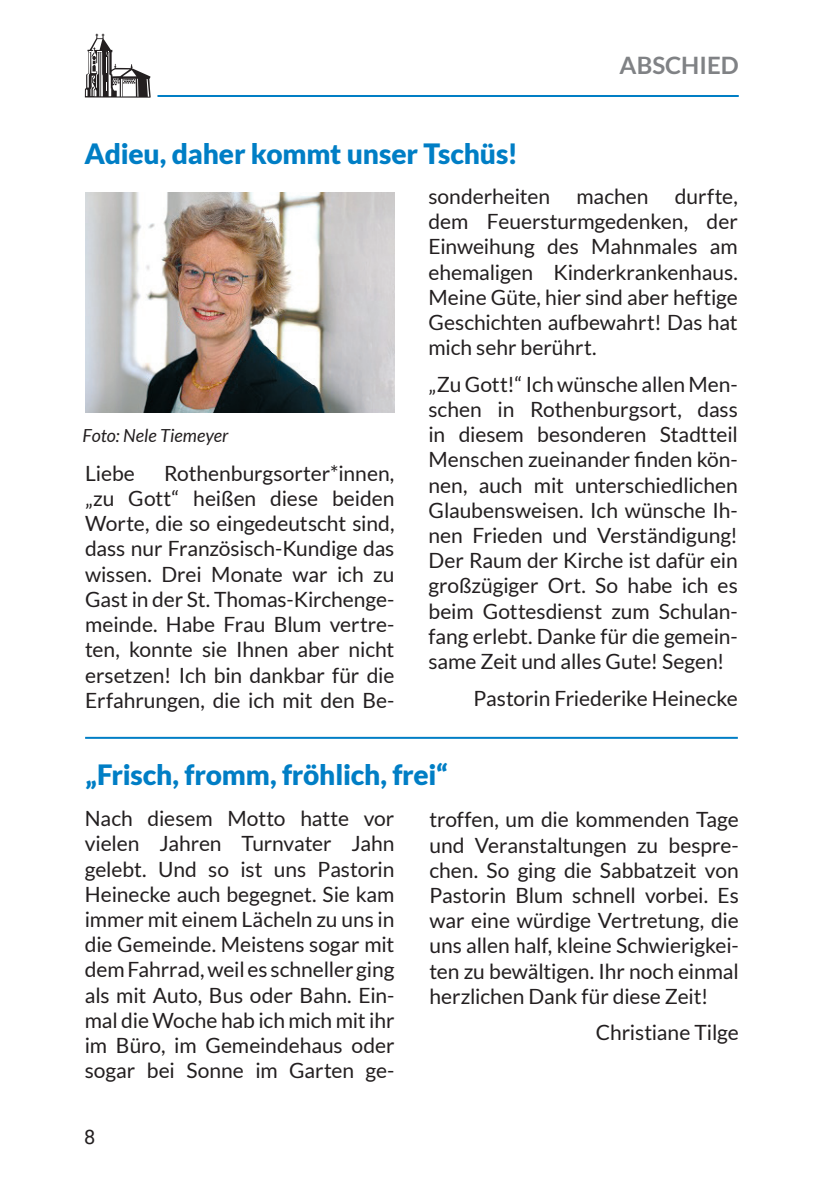
<style>
.page{position:relative;width:840px;height:1191px;background:#fff}
.page>*{position:absolute;margin:0;border:0;box-sizing:border-box;transform-origin:0 0}
.t1{font:900 28px "Lato";letter-spacing:-.01em;color:#007ec5}
.t2{font:700 24px "Lato";color:#808285}
.t3{font:21px/25.2px "Lato";letter-spacing:-.005em;color:#231f20;text-align:justify}
.t4{font:20px "Roboto";color:#231f20}
.t5{font:italic 18px "Lato";color:#231f20}
</style>
<div class="page">
<hr style="left:157px;top:95px;width:581px;height:2px;background:#007ec5">
<svg style="left:85px;top:34px;width:66px;height:64px"></svg>
<img style="left:85px;top:193px;width:309px;height:220px">
<hr style="left:85px;top:737px;width:652px;height:2px;background:#007ec5">
<h1 class="t1" style="left:84px;top:138px;width:435px">Adieu, daher kommt unser Tschüs!</h1>
<p class="t2" style="left:619px;top:52px;width:120px">ABSCHIED</p>
<p class="t5" style="left:83px;top:425px;width:147px">Foto: Nele Tiemeyer</p>
<p class="t3" style="left:85px;top:460px;width:311px;text-indent:79px">Rothenburgsorter*innen, „zu Gott“ heißen diese beiden Worte, die so eingedeutscht sind, dass nur Französisch-Kundige das wissen. Drei Monate war ich zu Gast in der St. Thomas-Kirchenge&shy;meinde. Habe Frau Blum vertre&shy;ten, konnte sie Ihnen aber nicht ersetzen! Ich bin dankbar für die Erfahrungen, die ich mit den Be-</p>
<p class="t3" style="left:85px;top:460px;width:51px">Liebe</p>
<p class="t3" style="left:428px;top:183px;width:311px;text-indent:246px">durfte, dem Feuersturmgedenken, der Einweihung des Mahnmales am ehemaligen Kinderkrankenhaus.<br>Meine Güte, hier sind aber heftige Geschichten aufbewahrt! Das hat mich sehr berührt.</p>
<p class="t3" style="left:428px;top:371px;width:311px">„Zu Gott!“ Ich wünsche allen Men&shy;schen in Rothenburgsort, dass in diesem besonderen Stadtteil Menschen zueinander finden kön&shy;nen, auch mit unterschiedlichen Glaubensweisen. Ich wünsche Ih&shy;nen Frieden und Verständigung!<br>Der Raum der Kirche ist dafür ein großzügiger Ort. So habe ich es beim Gottesdienst zum Schulan&shy;fang erlebt. Danke für die gemein&shy;same Zeit und alles Gute! Segen!</p>
<p class="t3" style="left:473px;top:685px;width:265px">Pastorin Friederike Heinecke</p>
<p class="t3" style="left:428px;top:183px;width:123px">sonderheiten</p>
<p class="t3" style="left:576px;top:183px;width:73px">machen</p>
<h1 class="t1" style="left:85px;top:758px;width:364px">„Frisch, fromm, fröhlich, frei“</h1>
<p class="t3" style="left:85px;top:806px;width:311px">Nach diesem Motto hatte vor vielen Jahren Turnvater Jahn gelebt. Und so ist uns Pastorin Heinecke auch begegnet. Sie kam immer mit einem Lächeln zu uns in die Gemeinde. Meistens sogar mit dem Fahrrad, weil es schneller ging als mit Auto, Bus oder Bahn. Ein&shy;mal die Woche hab ich mich mit ihr im Büro, im Gemeindehaus oder sogar bei Sonne im Garten ge-</p>
<p class="t3" style="left:429px;top:807px;width:311px">troffen, um die kommenden Tage und Veranstaltungen zu bespre&shy;chen. So ging die Sabbatzeit von Pastorin Blum schnell vorbei. Es war eine würdige Vertretung, die uns allen half, kleine Schwierigkei&shy;ten zu bewältigen. Ihr noch einmal herzlichen Dank für diese Zeit!</p>
<p class="t3" style="left:595px;top:1020px;width:144px">Christiane Tilge</p>
<p class="t4" style="left:84px;top:1122px;width:13px">8</p>
</div>
